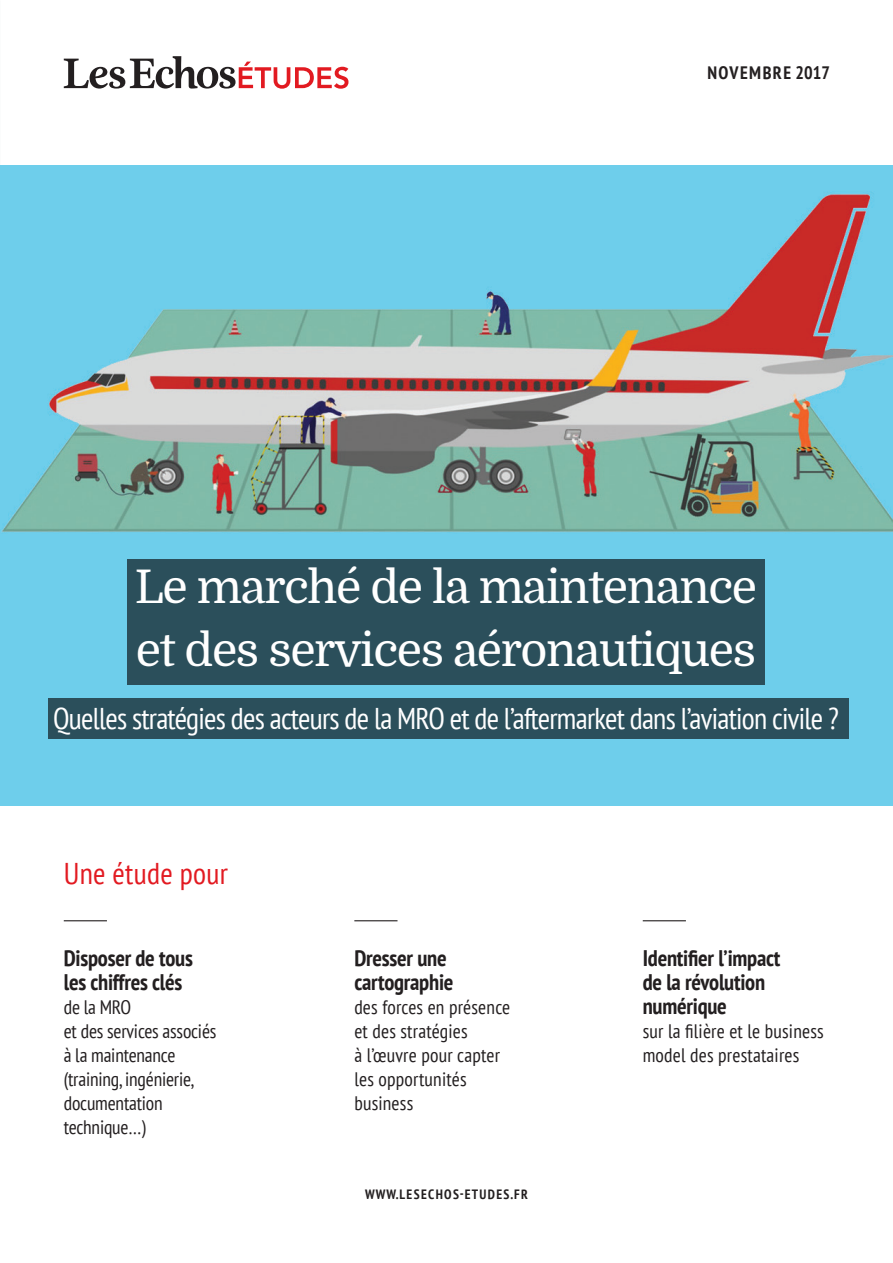
<style>
.page{position:relative;width:893px;height:1263px;background:#fff}
.page>*{position:absolute;margin:0;border:0;box-sizing:border-box;transform-origin:0 0}
.t1{font:46.5px/62.6px "Domine";letter-spacing:-.03em;color:#fff}
.t2{font:condensed 30px "PT Sans";letter-spacing:-.025em;color:#fff}
.t3{font:condensed 30px "PT Sans";letter-spacing:.01em;color:#e21a21}
.t4{font:700 condensed 22.5px/24px "PT Sans";letter-spacing:-.01em;color:#231f20}
.t5{font:condensed 19.5px/24px "PT Sans";letter-spacing:.01em;color:#231f20}
.t6{font:condensed 19.5px/24px "PT Sans";letter-spacing:-.01em;color:#231f20}
.t7{font:700 condensed 18px "PT Sans";letter-spacing:.08em;color:#231f20}
.t8{font:700 condensed 13.5px "PT Sans";letter-spacing:.1em;color:#231f20}
</style>
<div class="page">
<img style="left:0;top:165px;width:893px;height:641px">
<svg style="left:64px;top:56px;width:284px;height:33px"></svg>
<div style="left:128px;top:559px;width:637px;height:63px;background:#2b4f5b"></div>
<div style="left:128px;top:622px;width:637px;height:63px;background:#2b4f5b"></div>
<div style="left:48px;top:698px;width:801px;height:40px;background:#2b4f5b"></div>
<hr style="left:64px;top:920px;width:43px;height:1px;background:#231f20">
<hr style="left:354px;top:920px;width:43px;height:1px;background:#231f20">
<hr style="left:643px;top:920px;width:43px;height:1px;background:#231f20">
<p class="t7" style="left:707px;top:61px;width:124px">NOVEMBRE 2017</p>
<h1 class="t1" style="left:135px;top:557px;width:624px">Le marché de la maintenance et des services aéronautiques</h1>
<h2 class="t2" style="left:53px;top:699px;width:787px">Quelles stratégies des acteurs de la MRO et de l’aftermarket dans l’aviation civile ?</h2>
<h2 class="t3" style="left:64px;top:854px;width:166px">Une étude pour</h2>
<p class="t4" style="left:64px;top:946px;width:131px">Disposer de tous les chiffres clés</p>
<p class="t6" style="left:64px;top:995px;width:154px">de la MRO<br>et des services associés à la maintenance (training, ingénierie, documentation technique…)</p>
<p class="t4" style="left:354px;top:946px;width:101px">Dresser une cartographie</p>
<p class="t5" style="left:354px;top:995px;width:157px">des forces en présence et des stratégies<br>à l’œuvre pour capter les opportunités business</p>
<p class="t8" style="left:365px;top:1185px;width:164px">WWW.LESECHOS-ETUDES.FR</p>
<p class="t4" style="left:643px;top:946px;width:139px">Identifier l’impact de la révolution numérique</p>
<p class="t5" style="left:643px;top:1019px;width:182px">sur la filière et le business model des prestataires</p>
</div>
